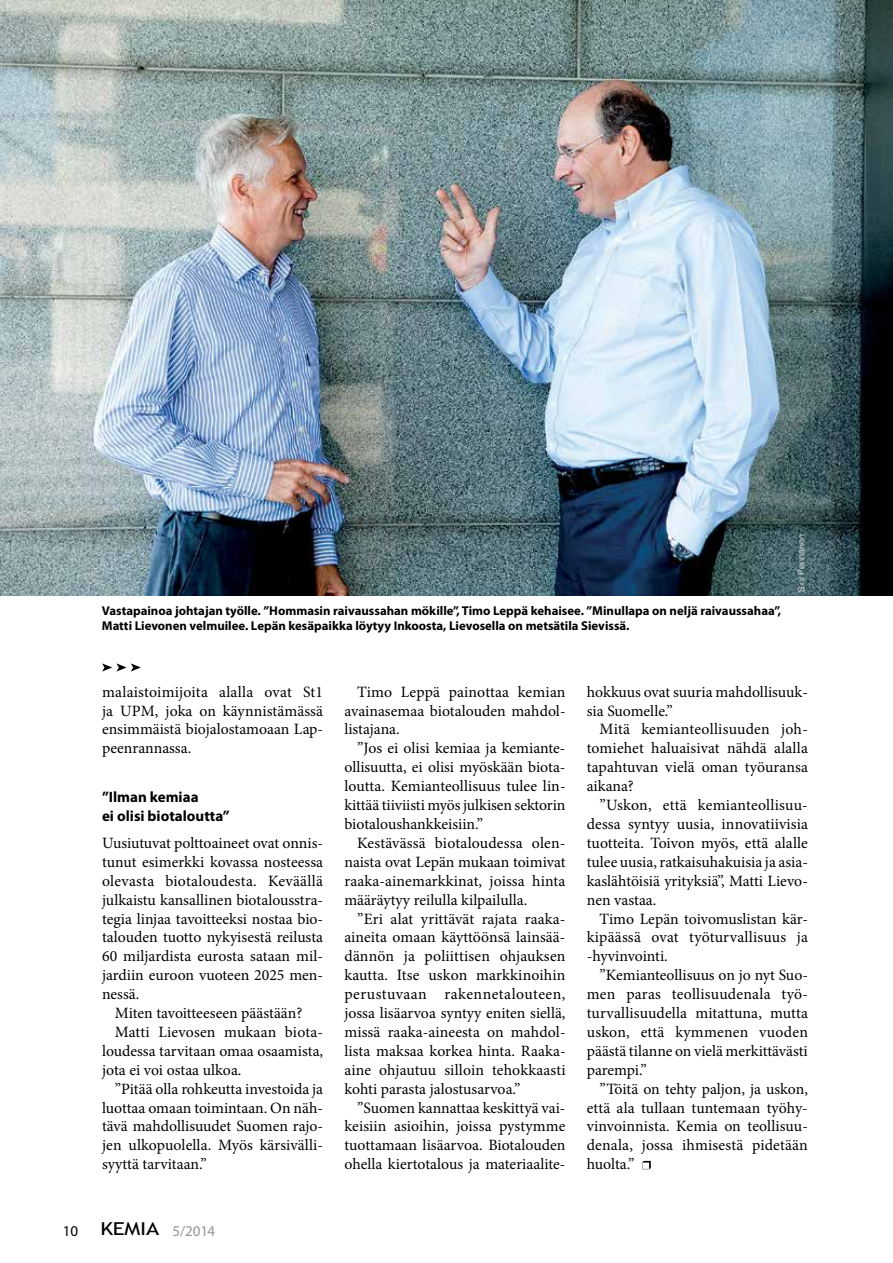
<style>
.page{position:relative;width:893px;height:1263px;background:#fff}
.page>*{position:absolute;margin:0;border:0;box-sizing:border-box;transform-origin:0 0}
.t1{font:15.75px/18.9px "Minion Pro";color:#000;text-align:justify}
.t2{font:700 15px/18.9px "Myriad Pro";color:#000}
.t3{font:15px "Myriad Pro";color:#939598}
.t4{font:15px "Myriad Pro";color:#000}
.t5{font:700 12.75px/15px "Myriad Pro";color:#000}
.t6{font:300 9px "Helvetica";color:#fff}
.s1{font-family:"Trebuchet MS";font-size:17.85px;color:#000}
</style>
<div class="page">
<img style="left:0;top:0;width:893px;height:596px">
<svg style="left:642px;top:1161px;width:9px;height:8px"></svg>
<svg style="left:102px;top:663px;width:39px;height:9px"></svg>
<p class="t5" style="left:102px;top:603px;width:681px">Vastapainoa johtajan työlle. ”Hommasin raivaussahan mökille”, Timo Leppä kehaisee. ”Minullapa on neljä raivaussahaa”,<br>Matti Lievonen velmuilee. Lepän kesäpaikka löytyy Inkoosta, Lievosella on metsätila Sievissä.</p>
<p class="t6" style="left:794px;top:592px;width:59px;rotate:-90deg">Sini Pennanen</p>
<p class="t1" style="left:102px;top:682px;width:223px">malaistoimijoita alalla ovat St1 ja UPM, joka on käynnistämässä ensimmäistä biojalostamoaan Lap&shy;peenrannassa.</p>
<p class="t2" style="left:102px;top:787px;width:129px">”Ilman kemiaa<br>ei olisi biotaloutta”</p>
<p class="t1" style="left:102px;top:833px;width:223px">Uusiutuvat polttoaineet ovat onnis&shy;tunut esimerkki kovassa nosteessa olevasta biotaloudesta. Keväällä julkaistu kansallinen biotalousstra&shy;tegia linjaa tavoitteeksi nostaa bio&shy;talouden tuotto nykyisestä reilusta 60 miljardista eurosta sataan mil&shy;jardiin euroon vuoteen 2025 men&shy;nessä.</p>
<p class="t1" style="left:115px;top:1003px;width:189px">Miten tavoitteeseen päästään?</p>
<p class="t1" style="left:115px;top:1022px;width:210px">Matti Lievosen mukaan biota-</p>
<p class="t1" style="left:102px;top:1041px;width:223px">loudessa tarvitaan omaa osaamista,</p>
<p class="t1" style="left:102px;top:1060px;width:141px">jota ei voi ostaa ulkoa.</p>
<p class="t1" style="left:115px;top:1079px;width:210px">”Pitää olla rohkeutta investoida ja</p>
<p class="t1" style="left:102px;top:1098px;width:223px">luottaa omaan toimintaan. On näh-</p>
<p class="t1" style="left:102px;top:1117px;width:223px">tävä mahdollisuudet Suomen rajo-</p>
<p class="t1" style="left:102px;top:1136px;width:223px">jen ulkopuolella. Myös kärsivälli-</p>
<p class="t1" style="left:102px;top:1155px;width:106px">syyttä tarvitaan.”</p>
<p class="t4" style="left:63px;top:1222px;width:17px">10</p>
<p class="t3" style="left:100px;top:1222px;width:116px"><span class="s1">KEMIA</span> 5/2014</p>
<p class="t1" style="left:344px;top:682px;width:223px;text-indent:13px">Timo Leppä painottaa kemian avainasemaa biotalouden mahdol&shy;listajana.</p>
<p class="t1" style="left:344px;top:739px;width:223px;text-indent:13px">”Jos ei olisi kemiaa ja kemiante&shy;ollisuutta, ei olisi myöskään biota&shy;loutta. Kemianteollisuus tulee lin&shy;kittää tiiviisti myös julkisen sektorin biotaloushankkeisiin.”</p>
<p class="t1" style="left:344px;top:833px;width:223px;text-indent:13px">Kestävässä biotaloudessa olen&shy;naista ovat Lepän mukaan toimivat raaka-ainemarkkinat, joissa hinta määräytyy reilulla kilpailulla.</p>
<p class="t1" style="left:344px;top:909px;width:223px;text-indent:13px">”Eri alat yrittävät rajata raaka&shy;aineita omaan käyttöönsä lainsää&shy;dännön ja poliittisen ohjauksen kautta. Itse uskon markkinoihin perustuvaan rakennetalouteen, jossa lisäarvoa syntyy eniten siellä, missä raaka-aineesta on mahdol&shy;lista maksaa korkea hinta. Raaka&shy;aine ohjautuu silloin tehokkaasti kohti parasta jalostusarvoa.”</p>
<p class="t1" style="left:344px;top:1098px;width:223px;text-indent:13px">”Suomen kannattaa keskittyä vai&shy;keisiin asioihin, joissa pystymme tuottamaan lisäarvoa. Biotalouden ohella kiertotalous ja materiaalite-</p>
<p class="t1" style="left:587px;top:682px;width:223px">hokkuus ovat suuria mahdollisuuk&shy;sia Suomelle.”</p>
<p class="t1" style="left:587px;top:720px;width:223px;text-indent:13px">Mitä kemianteollisuuden joh&shy;tomiehet haluaisivat nähdä alalla tapahtuvan vielä oman työuransa aikana?</p>
<p class="t1" style="left:587px;top:796px;width:223px;text-indent:13px">”Uskon, että kemianteollisuu&shy;dessa syntyy uusia, innovatiivisia tuotteita. Toivon myös, että alalle tulee uusia, ratkaisuhakuisia ja asia&shy;kaslähtöisiä yrityksiä”, Matti Lievo&shy;nen vastaa.</p>
<p class="t1" style="left:587px;top:909px;width:223px;text-indent:13px">Timo Lepän toivomuslistan kär&shy;kipäässä ovat työturvallisuus ja -hyvinvointi.</p>
<p class="t1" style="left:587px;top:966px;width:223px;text-indent:13px">”Kemianteollisuus on jo nyt Suo&shy;men paras teollisuudenala työ&shy;turvallisuudella mitattuna, mutta uskon, että kymmenen vuoden päästä tilanne on vielä merkittävästi parempi.”</p>
<p class="t1" style="left:587px;top:1079px;width:223px;text-indent:13px">”Töitä on tehty paljon, ja uskon, että ala tullaan tuntemaan työhy&shy;vinvoinnista. Kemia on teollisuu&shy;denala, jossa ihmisestä pidetään huolta.”</p>
</div>
